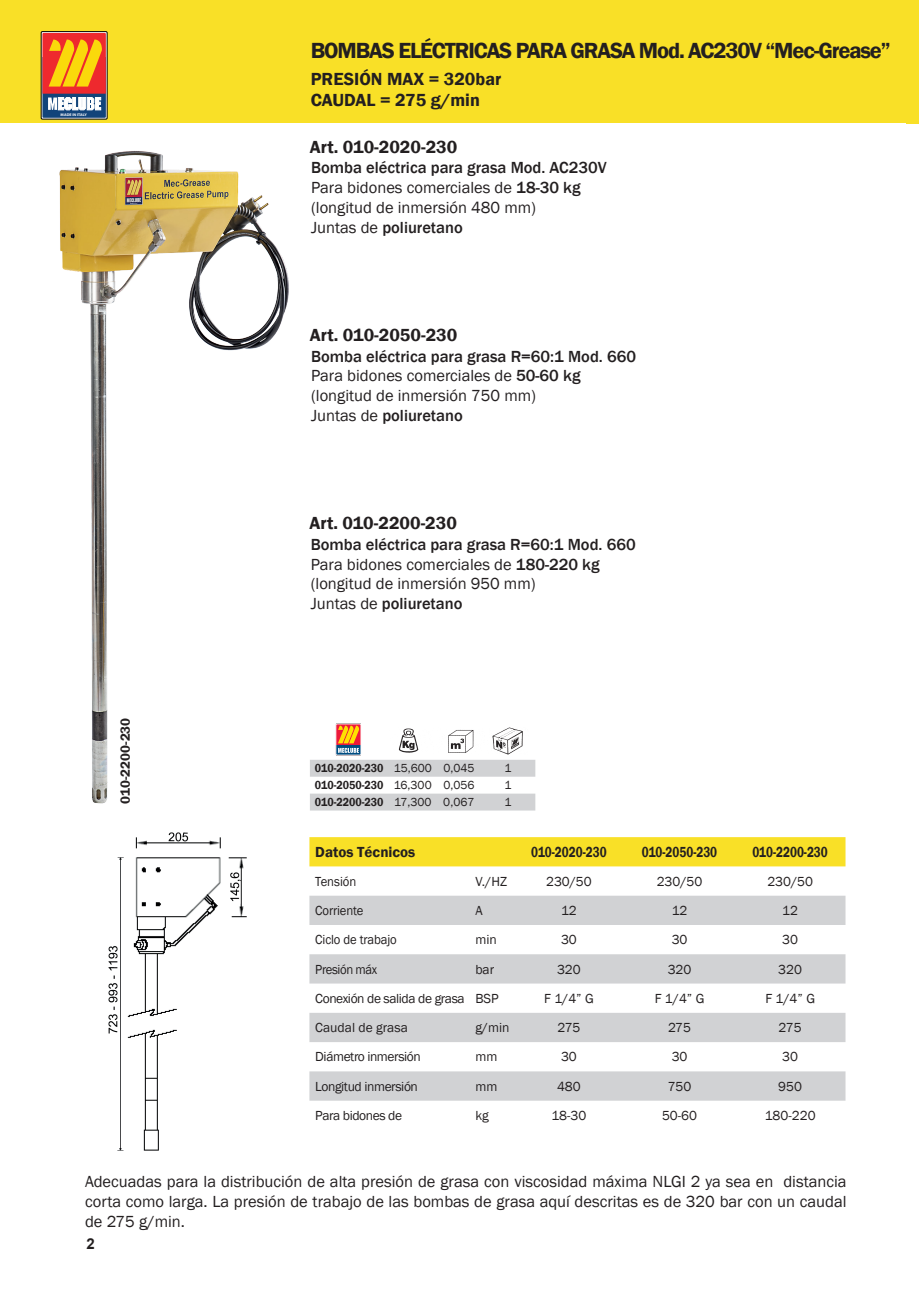
<style>
.page{position:relative;width:919px;height:1289px;background:#fff}
.page>*{position:absolute;margin:0;border:0;box-sizing:border-box;transform-origin:0 0}
.t1{font:600 22.5px "Franklin Gothic";letter-spacing:-.05em;color:#231f20}
.t2{font:600 18px/21.6px "Franklin Gothic";color:#231f20}
.t3{font:16.5px/19.8px "Franklin Gothic";color:#231f20}
.t4{font:600 15px "Franklin Gothic";color:#231f20;scale:.79 1}
.t5{font:600 15px "Franklin Gothic";color:#231f20}
.t6{font:700 15px "Arial";color:#231f20}
.t7{font:13.5px "Franklin Gothic";letter-spacing:-.01em;color:#231f20}
.t8{font:13.5px/29.2px "Franklin Gothic";letter-spacing:-.03em;color:#231f20;scale:.94 1}
.t9{font:600 13.5px "Franklin Gothic";color:#231f20}
.t10{font:600 12px "Franklin Gothic";color:#231f20;scale:.9 1}
.t11{font:12px "Franklin Gothic";color:#231f20}
.t12{font:700 3.75px "Myriad Pro";color:#fbfbfc;scale:1.06 1}
.s1{font-weight:500}
.s2{font-weight:400}
</style>
<div class="page">
<div style="left:0;top:0;width:906px;height:123px;background:#f9e027"></div>
<div style="left:906px;top:0;width:12px;height:123px;background:#f9e027"></div>
<div style="left:41px;top:32px;width:66px;height:87px;border:1px solid #000"></div>
<svg style="left:42px;top:33px;width:64px;height:85px;background:#cc7b49"></svg>
<img style="left:108px;top:832px;width:139px;height:319px">
<div style="left:335px;top:723px;width:26px;height:32px;border:1px solid #fff"></div>
<div style="left:309px;top:837px;width:536px;height:29px;background:#f9e027"></div>
<svg style="left:309px;top:895px;width:536px;height:205px;fill:#d1d2d4"></svg>
<svg style="left:310px;top:724px;width:225px;height:86px"></svg>
<img style="left:59px;top:151px;width:230px;height:653px">
<p class="t12" style="left:61px;top:112px;width:26px">MADE IN ITALY</p>
<p class="t9" style="left:117px;top:803px;width:87px;rotate:-90deg">010-2200-230</p>
<h1 class="t1" style="left:311px;top:37px;width:581px">BOMBAS ELÉCTRICAS PARA GRASA Mod. AC230V “Mec-Grease”</h1>
<p class="t2" style="left:311px;top:68px;width:192px">PRESIÓN MAX = 320bar<br>CAUDAL = 275 g/min</p>
<p class="t2" style="left:310px;top:137px;width:149px">Art. 010-2020-230</p>
<p class="t3" style="left:311px;top:158px;width:297px"><span class="s1">Bomba eléctrica para grasa Mod. AC230V<br></span>Para bidones comerciales de <span class="s1">18-30 kg </span>(longitud de inmersión 480 mm)<br>Juntas de <span class="s1">poliuretano</span></p>
<p class="t2" style="left:310px;top:324px;width:149px">Art. 010-2050-230</p>
<p class="t3" style="left:311px;top:346px;width:326px"><span class="s1">Bomba eléctrica para grasa R=60:1 Mod. 660<br></span>Para bidones comerciales de <span class="s1">50-60 kg </span>(longitud de inmersión 750 mm)<br>Juntas de <span class="s1">poliuretano</span></p>
<p class="t2" style="left:309px;top:512px;width:149px">Art. 010-2200-230</p>
<p class="t3" style="left:311px;top:534px;width:326px"><span class="s1">Bomba eléctrica para grasa R=60:1 Mod. 660<br></span>Para bidones comerciales de <span class="s1">180-220 kg </span>(longitud de inmersión 950 mm)<br>Juntas de <span class="s1">poliuretano</span></p>
<p class="t10" style="left:315px;top:761px;width:179px">010-2020-230 <span class="s2">15,600 0,045</span></p>
<p class="t11" style="left:504px;top:761px;width:9px">1</p>
<p class="t10" style="left:315px;top:778px;width:179px">010-2050-230 <span class="s2">16,300 0,056</span></p>
<p class="t11" style="left:504px;top:778px;width:9px">1</p>
<p class="t10" style="left:315px;top:794px;width:179px">010-2200-230 <span class="s2">17,300 0,067</span></p>
<p class="t11" style="left:504px;top:794px;width:9px">1</p>
<p class="t5" style="left:315px;top:842px;width:101px">Datos Técnicos</p>
<p class="t8" style="left:315px;top:867px;width:160px">Tensión<br>Corriente<br>Ciclo de trabajo<br>Presión máx<br>Conexión de salida de grasa<br>Caudal de grasa<br>Diámetro inmersión<br>Longitud inmersión<br>Para bidones de</p>
<p class="t4" style="left:531px;top:842px;width:97px">010-2020-230</p>
<p class="t4" style="left:641px;top:842px;width:97px">010-2050-230</p>
<p class="t4" style="left:752px;top:842px;width:97px">010-2200-230</p>
<p class="t7" style="left:475px;top:872px;width:33px">V./HZ</p>
<p class="t7" style="left:546px;top:872px;width:47px">230/50</p>
<p class="t7" style="left:656px;top:872px;width:47px">230/50</p>
<p class="t7" style="left:767px;top:872px;width:47px">230/50</p>
<p class="t7" style="left:475px;top:902px;width:9px">A</p>
<p class="t7" style="left:561px;top:902px;width:17px">12</p>
<p class="t7" style="left:671px;top:902px;width:17px">12</p>
<p class="t7" style="left:782px;top:902px;width:17px">12</p>
<p class="t7" style="left:475px;top:931px;width:23px">min</p>
<p class="t7" style="left:561px;top:931px;width:17px">30</p>
<p class="t7" style="left:671px;top:931px;width:17px">30</p>
<p class="t7" style="left:782px;top:931px;width:17px">30</p>
<p class="t7" style="left:475px;top:960px;width:20px">bar</p>
<p class="t7" style="left:557px;top:960px;width:25px">320</p>
<p class="t7" style="left:667px;top:960px;width:25px">320</p>
<p class="t7" style="left:778px;top:960px;width:25px">320</p>
<p class="t7" style="left:475px;top:990px;width:25px">BSP</p>
<p class="t7" style="left:544px;top:990px;width:51px">F 1/4” G</p>
<p class="t7" style="left:654px;top:990px;width:51px">F 1/4” G</p>
<p class="t7" style="left:765px;top:990px;width:51px">F 1/4” G</p>
<p class="t7" style="left:475px;top:1019px;width:36px">g/min</p>
<p class="t7" style="left:557px;top:1019px;width:25px">275</p>
<p class="t7" style="left:668px;top:1019px;width:25px">275</p>
<p class="t7" style="left:778px;top:1019px;width:25px">275</p>
<p class="t7" style="left:475px;top:1048px;width:23px">mm</p>
<p class="t7" style="left:561px;top:1048px;width:17px">30</p>
<p class="t7" style="left:671px;top:1048px;width:17px">30</p>
<p class="t7" style="left:782px;top:1048px;width:17px">30</p>
<p class="t7" style="left:475px;top:1077px;width:23px">mm</p>
<p class="t7" style="left:557px;top:1077px;width:25px">480</p>
<p class="t7" style="left:667px;top:1077px;width:25px">750</p>
<p class="t7" style="left:778px;top:1077px;width:25px">950</p>
<p class="t7" style="left:475px;top:1107px;width:15px">kg</p>
<p class="t7" style="left:551px;top:1107px;width:36px">18-30</p>
<p class="t7" style="left:662px;top:1107px;width:37px">50-60</p>
<p class="t7" style="left:764px;top:1107px;width:52px">180-220</p>
<p class="t3" style="left:85px;top:1171px;width:763px;text-align:justify">Adecuadas para la distribución de alta presión de grasa con viscosidad máxima NLGI 2 ya sea en distancia corta como larga. La presión de trabajo de las bombas de grasa aquí descritas es de 320 bar con un caudal de 275 g/min.</p>
<p class="t6" style="left:87px;top:1233px;width:10px">2</p>
</div>
